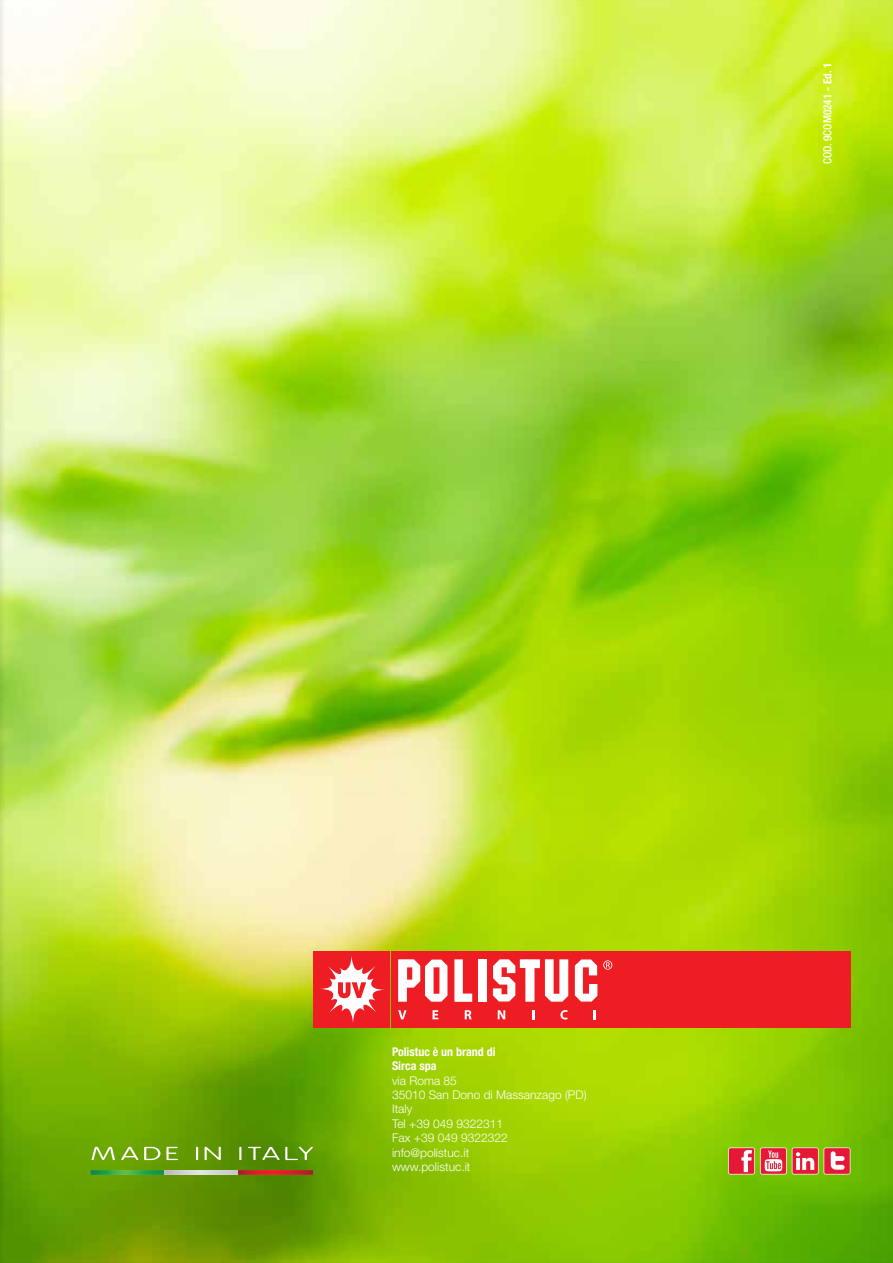
<style>
.page{position:relative;width:893px;height:1263px;background:#fff}
.page>*{position:absolute;margin:0;border:0;box-sizing:border-box;transform-origin:0 0}
.t1{font:300 12px/14.4px "Helvetica Neue";color:#fff}
.t2{font:700 condensed 12px/14.4px "Helvetica Neue";color:#fff}
.t3{font:500 condensed 11.25px "Helvetica Neue";color:#fff}
.s1{font-weight:700}
</style>
<div class="page">
<div style="left:0;top:0;width:893px;height:1263px;background:#231f20;opacity:.8"></div>
<hr style="left:892px;top:676px;width:1px;height:264px;background:#d6de24">
<div style="left:313px;top:951px;width:76px;height:77px;background:#ee1d23"></div>
<div style="left:391px;top:951px;width:459px;height:77px;background:#ee1d23"></div>
<svg style="left:398px;top:959px;width:49px;height:43px"></svg>
<svg style="left:454px;top:959px;width:18px;height:43px"></svg>
<div style="left:478px;top:959px;width:8px;height:43px;background:#fff"></div>
<svg style="left:493px;top:959px;width:75px;height:43px"></svg>
<svg style="left:575px;top:959px;width:22px;height:42px"></svg>
<svg style="left:603px;top:960px;width:9px;height:10px"></svg>
<svg style="left:398px;top:1010px;width:9px;height:9px"></svg>
<svg style="left:433px;top:1010px;width:5px;height:9px"></svg>
<svg style="left:465px;top:1010px;width:7px;height:9px"></svg>
<svg style="left:498px;top:1010px;width:7px;height:9px"></svg>
<svg style="left:532px;top:1010px;width:2px;height:9px"></svg>
<svg style="left:560px;top:1010px;width:8px;height:9px"></svg>
<svg style="left:594px;top:1010px;width:2px;height:9px"></svg>
<svg style="left:320px;top:956px;width:65px;height:67px"></svg>
<img style="left:90px;top:1170px;width:222px;height:4px">
<svg style="left:92px;top:1147px;width:23px;height:13px"></svg>
<svg style="left:121px;top:1147px;width:17px;height:13px"></svg>
<svg style="left:144px;top:1147px;width:16px;height:13px"></svg>
<svg style="left:166px;top:1147px;width:12px;height:13px"></svg>
<svg style="left:196px;top:1147px;width:2px;height:13px"></svg>
<svg style="left:205px;top:1147px;width:16px;height:13px"></svg>
<svg style="left:239px;top:1147px;width:2px;height:13px"></svg>
<svg style="left:248px;top:1147px;width:65px;height:13px"></svg>
<svg style="left:728px;top:1147px;width:122px;height:27px;background:#dc6c62"></svg>
<p class="t3" style="left:821px;top:164px;width:103px;rotate:-90deg">COD. 9COM0241 <span class="s1">- Ed. 1</span></p>
<p class="t2" style="left:392px;top:1044px;width:105px">Polistuc è un brand di<br>Sirca spa</p>
<p class="t1" style="left:392px;top:1073px;width:196px">via Roma 85<br>35010 San Dono di Massanzago (PD)<br>Italy<br>Tel +39 049 9322311<br>Fax +39 049 9322322 info@polistuc.it<br>www.polistuc.it</p>
</div>
